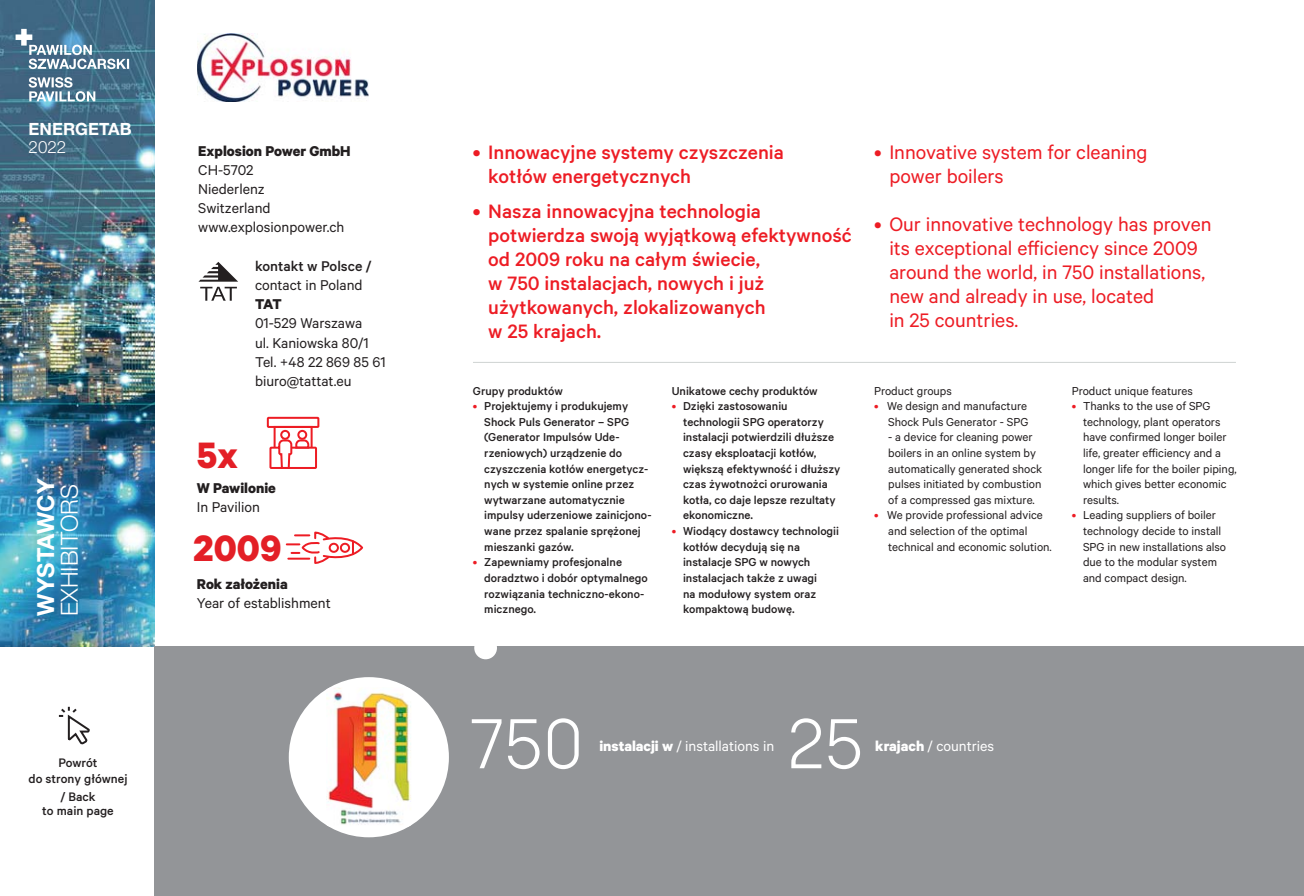
<style>
.page{position:relative;width:1304px;height:896px;background:#fff}
.page>*{position:absolute;margin:0;border:0;box-sizing:border-box;transform-origin:0 0}
.t1{font:300 70px "Silka";color:#fff}
.t2{font:700 41.4px "Calibre";color:#e31f26}
.t3{font:300 23.6px "Helvetica Neue LT Pro";color:#fff}
.t4{font:700 23.6px "Helvetica Neue LT Pro";color:#fff}
.t5{font:500 22px/24px "Calibre";color:#ed1c24}
.t6{font:22px/24px "Calibre";color:#ed1c24}
.t7{font:700 17px "Helvetica Neue LT Pro";color:#fff}
.t8{font:300 17px "Helvetica Neue LT Pro";color:#fff}
.t9{font:16px/19.2px "Calibre";color:#231f20}
.t10{font:16px "Calibre";color:#fff}
.t11{font:700 16px "Calibre";color:#231f20}
.t12{font:500 16px "Calibre";color:#231f20}
.t13{font:500 14px/17.4px "Calibre";color:#231f20;text-align:center}
.t14{font:500 13px/15.6px "Calibre";color:#231f20}
.t15{font:13px/15.6px "Calibre";color:#231f20}
.s1{font-weight:400;color:#ed1c24}
.s2{color:#ed1c24}
.s3{font-weight:700}
</style>
<div class="page">
<img style="left:197px;top:33px;width:172px;height:69px">
<img style="left:0;top:0;width:154px;height:647px">
<svg style="left:29px;top:77px;width:66px;height:25px"></svg>
<svg style="left:16px;top:29px;width:113px;height:40px;background:#6b8ea4"></svg>
<svg style="left:59px;top:706px;width:31px;height:38px"></svg>
<div style="left:154px;top:647px;width:1150px;height:249px;background:#939598"></div>
<hr style="left:473px;top:362px;width:763px;height:1px;background:#ced3d2">
<svg style="left:287px;top:531px;width:77px;height:33px"></svg>
<div style="left:274px;top:426px;width:39px;height:23px;border:2px solid #ed1c24"></div>
<div style="left:297px;top:430px;width:10px;height:10px;border:2px solid #ed1c24;border-radius:50%"></div>
<div style="left:280px;top:430px;width:10px;height:10px;border:2px solid #ed1c24;border-radius:50%"></div>
<svg style="left:269px;top:438px;width:48px;height:31px"></svg>
<div style="left:267px;top:417px;width:52px;height:11px;border:2px solid #ed1c24"></div>
<svg style="left:198px;top:262px;width:40px;height:39px"></svg>
<div style="left:474px;top:636px;width:23px;height:23px;background:#fff;border-radius:50%"></div>
<div style="left:289px;top:677px;width:160px;height:160px;background:#fff;border-radius:50%"></div>
<img style="left:326px;top:687px;width:85px;height:140px">
<h3 class="t7" style="left:29px;top:123px;width:104px">ENERGETAB</h3>
<h3 class="t8" style="left:29px;top:141px;width:39px">2022</h3>
<h3 class="t4" style="left:37px;top:616px;width:139px;rotate:-90deg">WYSTAWCY</h3>
<h3 class="t3" style="left:61px;top:616px;width:133px;rotate:-90deg">EXHIBITORS</h3>
<p class="t13" style="left:29px;top:755px;width:100px">Powrót<br>do strony głównej / Back</p>
<p class="t13" style="left:42px;top:804px;width:73px">to main page</p>
<p class="t11" style="left:198px;top:145px;width:154px">Explosion Power GmbH</p>
<p class="t9" style="left:198px;top:163px;width:148px">CH-5702<br>Niederlenz<br>Switzerland www.explosionpower.ch</p>
<p class="t12" style="left:255px;top:260px;width:118px">kontakt w Polsce /</p>
<p class="t9" style="left:255px;top:278px;width:109px">contact in Poland</p>
<p class="t11" style="left:255px;top:299px;width:28px">TAT</p>
<p class="t9" style="left:255px;top:316px;width:132px">01-529 Warszawa<br>ul. Kaniowska 80/1<br>Tel. +48 22 869 85 61 biuro@tattat.eu</p>
<h2 class="t2" style="left:197px;top:441px;width:42px">5x</h2>
<p class="t11" style="left:197px;top:482px;width:81px">W Pawilonie</p>
<p class="t9" style="left:197px;top:500px;width:65px">In Pavilion</p>
<h2 class="t2" style="left:194px;top:534px;width:89px">2009</h2>
<p class="t11" style="left:197px;top:578px;width:92px">Rok założenia</p>
<p class="t9" style="left:197px;top:596px;width:135px">Year of establishment</p>
<h3 class="t5" style="left:488px;top:144px;width:297px;text-indent:-15px">• Innowacyjne systemy czyszczenia kotłów energetycznych</h3>
<h3 class="t5" style="left:488px;top:202px;width:365px;text-indent:-15px">• Nasza innowacyjna technologia potwierdza swoją wyjątkową efektywność od 2009 roku na całym świecie,<br>w 750 instalacjach, nowych i już użytkowanych, zlokalizowanych<br>w 25 krajach.</h3>
<p class="t14" style="left:473px;top:385px;width:92px">Grupy produktów</p>
<p class="t14" style="left:484px;top:400px;width:169px;text-indent:-11px"><span class="s1">•</span> Projektujemy i produkujemy<br>Shock Puls Generator – SPG (Generator Impulsów Ude&shy;rzeniowych) urządzenie do czyszczenia kotłów energetycz&shy;nych w systemie online przez wytwarzane automatycznie impulsy uderzeniowe zainicjono&shy;wane przez spalanie sprężonej mieszanki gazów.</p>
<p class="t14" style="left:484px;top:556px;width:165px;text-indent:-11px"><span class="s1">•</span> Zapewniamy profesjonalne doradztwo i dobór optymalnego rozwiązania techniczno-ekono&shy;micznego.</p>
<p class="t14" style="left:672px;top:385px;width:148px">Unikatowe cechy produktów</p>
<p class="t14" style="left:683px;top:400px;width:159px;text-indent:-11px"><span class="s1">•</span> Dzięki zastosowaniu technologii SPG operatorzy instalacji potwierdzili dłuższe czasy eksploatacji kotłów, większą efektywność i dłuższy czas żywotnożci orurowania kotła, co daje lepsze rezultaty ekonomiczne.</p>
<p class="t14" style="left:683px;top:525px;width:158px;text-indent:-11px"><span class="s1">•</span> Wiodący dostawcy technologii kotłów decydują się na instalacje SPG w nowych instalacjach także z uwagi<br>na modułowy system oraz kompaktową budowę.</p>
<h3 class="t6" style="left:889px;top:144px;width:260px;text-indent:-15px">• Innovative system for cleaning power boilers</h3>
<h3 class="t6" style="left:889px;top:216px;width:324px;text-indent:-15px">• Our innovative technology has proven its exceptional efficiency since 2009 around the world, in 750 installations, new and already in use, located<br>in 25 countries.</h3>
<p class="t15" style="left:874px;top:385px;width:79px">Product groups</p>
<p class="t15" style="left:874px;top:400px;width:156px;text-align:right"><span class="s2">•</span> We design and manufacture<br>Shock Puls Generator - SPG</p>
<p class="t15" style="left:888px;top:432px;width:156px">- a device for cleaning power boilers in an online system by automatically generated shock pulses initiated by combustion of a compressed gas mixture.</p>
<p class="t15" style="left:888px;top:510px;width:165px;text-indent:-14px"><span class="s2">•</span> We provide professional advice and selection of the optimal technical and economic solution.</p>
<p class="t15" style="left:1072px;top:385px;width:123px">Product unique features</p>
<p class="t15" style="left:1083px;top:400px;width:155px;text-indent:-11px"><span class="s2">•</span> Thanks to the use of SPG technology, plant operators have confirmed longer boiler life, greater efficiency and a longer life for the boiler piping, which gives better economic results.</p>
<p class="t15" style="left:1083px;top:510px;width:145px;text-indent:-11px"><span class="s2">•</span> Leading suppliers of boiler technology decide to install<br>SPG in new installations also due to the modular system and compact design.</p>
<h1 class="t1" style="left:467px;top:710px;width:119px">750</h1>
<h1 class="t1" style="left:785px;top:710px;width:82px">25</h1>
<p class="t10" style="left:599px;top:740px;width:176px"><span class="s3">instalacji w</span> / installations in</p>
<p class="t10" style="left:875px;top:740px;width:120px"><span class="s3">krajach</span> / countries</p>
</div>
